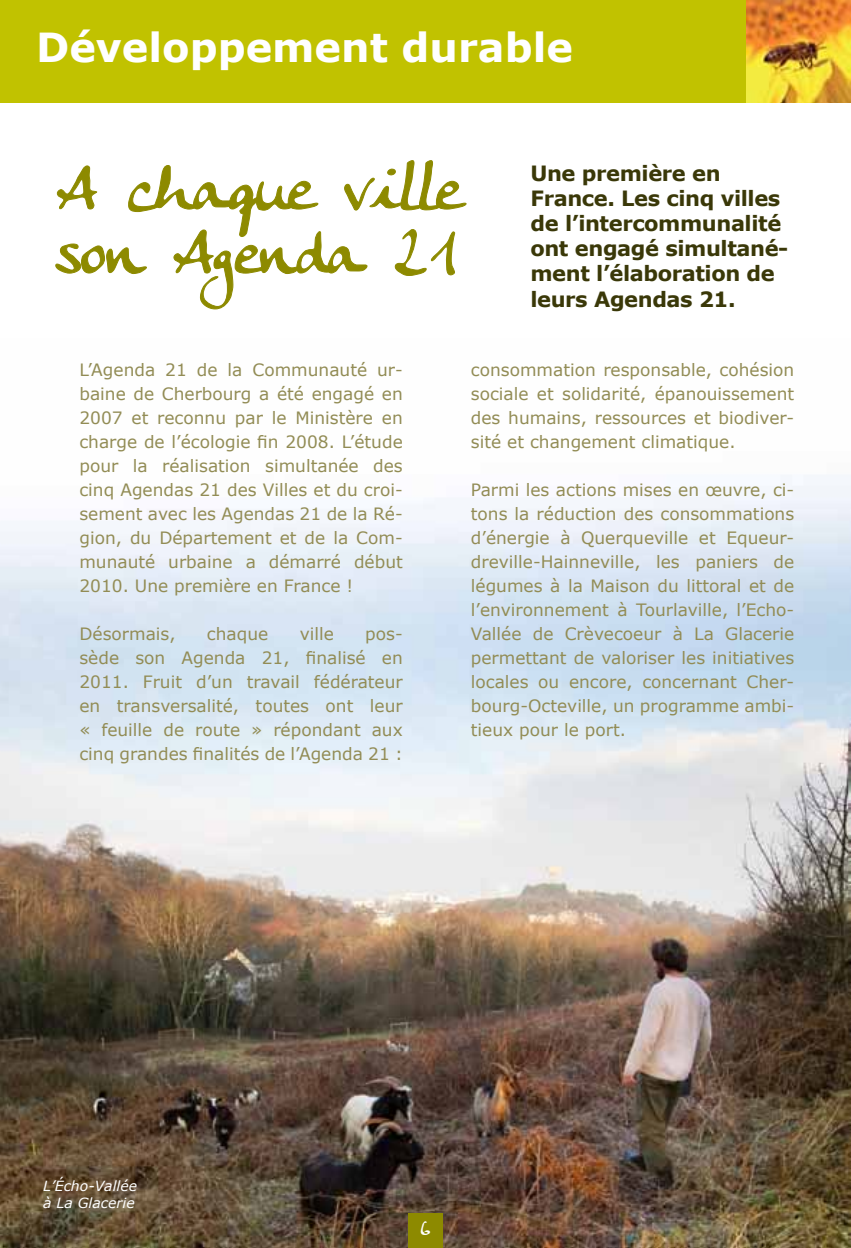
<style>
.page{position:relative;width:851px;height:1248px;background:#fff}
.page>*{position:absolute;margin:0;border:0;box-sizing:border-box;transform-origin:0 0}
.t1{font:60px/64px "Anke Calligraphic FG";letter-spacing:.01em;color:#8d8a00}
.t2{font:700 40px "Verdana";color:#fff}
.t3{font:700 21px/25.2px "Verdana";letter-spacing:-.02em;color:#3a3808}
.t4{font:20px "Anke Calligraphic FG";color:#fff}
.t5{font:17px/24px "Verdana";color:#928c55;text-align:justify}
.t6{font:italic 14px/16.8px "Verdana";color:#fff}
</style>
<div class="page">
<img style="left:0;top:475px;width:850px;height:772px">
<div style="left:0;top:0;width:746px;height:102px;background:#c1c200"></div>
<svg style="left:55px;top:160px;width:412px;height:150px"></svg>
<div style="left:408px;top:1213px;width:34px;height:34px;background:#8d8a00"></div>
<img style="left:746px;top:0;width:104px;height:102px">
<h2 class="t2" style="left:36px;top:19px;width:538px">Développement durable</h2>
<h1 class="t1" style="left:56px;top:156px;width:407px">A chaque ville son Agenda 21</h1>
<p class="t3" style="left:530px;top:160px;width:259px">Une première en<br>France. Les cinq villes de l’intercommunalité ont engagé simultané&shy;ment l’élaboration de leurs Agendas 21.</p>
<p class="t5" style="left:79px;top:357px;width:325px">L’Agenda 21 de la Communauté ur&shy;baine de Cherbourg a été engagé en 2007 et reconnu par le Ministère en charge de l’écologie fin 2008. L’étude pour la réalisation simultanée des cinq Agendas 21 des Villes et du croi&shy;sement avec les Agendas 21 de la Ré&shy;gion, du Département et de la Com&shy;munauté urbaine a démarré début 2010. Une première en France !</p>
<p class="t5" style="left:79px;top:622px;width:98px">Désormais,</p>
<p class="t5" style="left:207px;top:622px;width:63px">chaque</p>
<p class="t5" style="left:299px;top:622px;width:36px">ville</p>
<p class="t5" style="left:79px;top:622px;width:325px;text-indent:286px">pos&shy;sède son Agenda 21, finalisé en 2011. Fruit d’un travail fédérateur en transversalité, toutes ont leur « feuille de route » répondant aux cinq grandes finalités de l’Agenda 21 :</p>
<p class="t5" style="left:471px;top:358px;width:325px">consommation responsable, cohésion sociale et solidarité, épanouissement des humains, ressources et biodiver&shy;sité et changement climatique.</p>
<p class="t5" style="left:471px;top:478px;width:325px">Parmi les actions mises en œuvre, ci&shy;tons la réduction des consommations d’énergie à Querqueville et Equeur&shy;dreville-Hainneville, les paniers de légumes à la Maison du littoral et de l’environnement à Tourlaville, l’Echo-Vallée de Crèvecoeur à La Glacerie permettant de valoriser les initiatives locales ou encore, concernant Cher&shy;bourg-Octeville, un programme ambi&shy;tieux pour le port.</p>
<p class="t6" style="left:43px;top:1176px;width:95px">L’écho-Vallée à La Glacerie</p>
<p class="t4" style="left:420px;top:1216px;width:12px">6</p>
</div>
